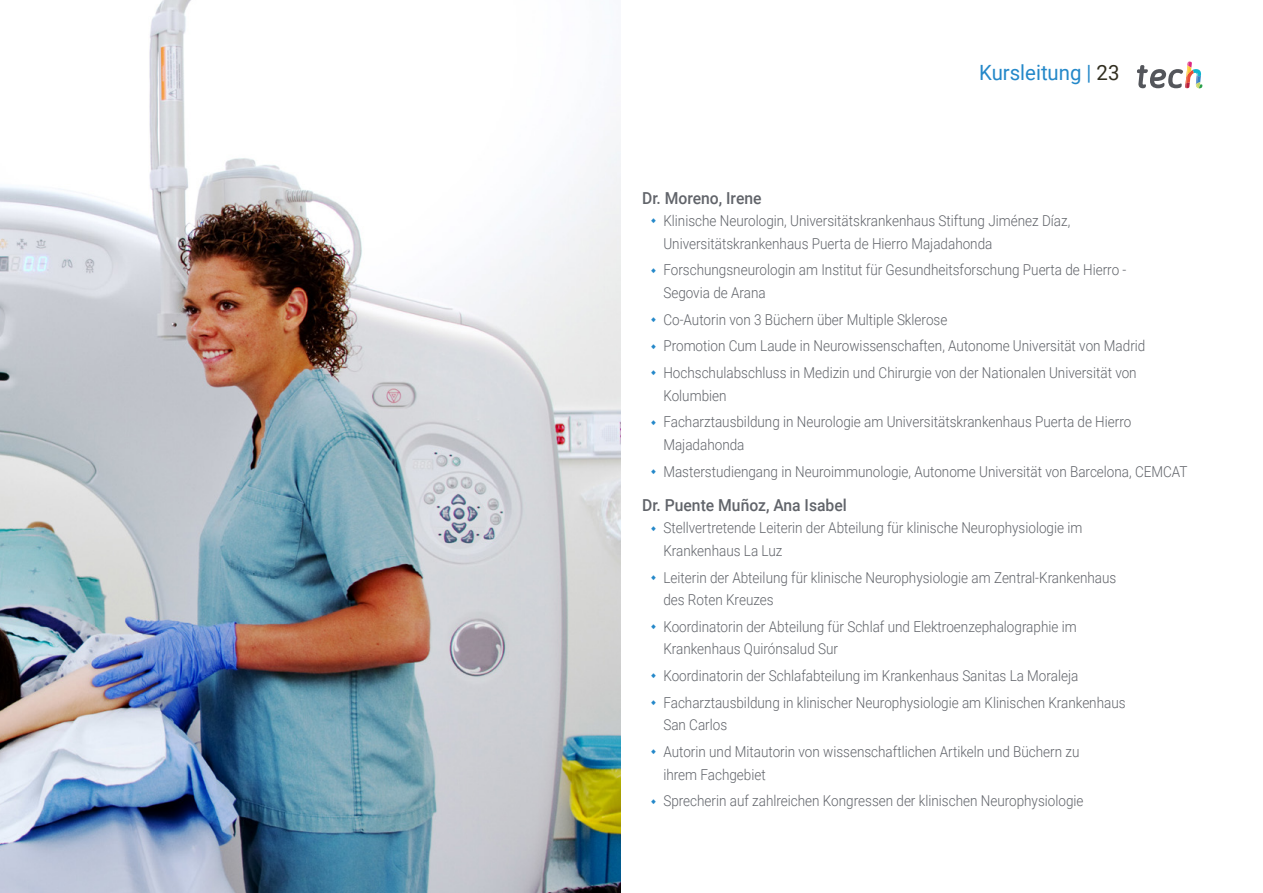
<style>
.page{position:relative;width:1263px;height:893px;background:#fff}
.page>*{position:absolute;margin:0;border:0;box-sizing:border-box;transform-origin:0 0}
.t1{font:21px "Roboto";color:#2488c9}
.t2{font:500 16.5px "Roboto";color:#61646a;scale:.95 1}
.t3{font:300 15px/26.7px "Roboto";color:#61646a;scale:.9 1}
.s1{color:#312e20}
</style>
<div class="page">
<svg style="left:1137px;top:62px;width:65px;height:27px"></svg>
<img style="left:0;top:0;width:621px;height:893px">
<h1 class="t1" style="left:979px;top:57px;width:142px">Kursleitung | <span class="s1">23</span></h1>
<p class="t2" style="left:642px;top:186px;width:127px">Dr. Moreno, Irene</p>
<p class="t3" style="left:663px;top:209px;width:454px;line-height:22.5px">Klinische Neurologin, Universitätskrankenhaus Stiftung Jiménez Díaz,<br>Universitätskrankenhaus Puerta de Hierro Majadahonda</p>
<p class="t3" style="left:663px;top:258px;width:516px;line-height:22.5px">Forschungsneurologin am Institut für Gesundheitsforschung Puerta de Hierro -<br>Segovia de Arana</p>
<p class="t3" style="left:663px;top:305px;width:537px">Co-Autorin von 3 Büchern über Multiple Sklerose<br>Promotion Cum Laude in Neurowissenschaften, Autonome Universität von Madrid<br>Hochschulabschluss in Medizin und Chirurgie von der Nationalen Universität von</p>
<p class="t3" style="left:663px;top:381px;width:521px">Kolumbien<br>Facharztausbildung in Neurologie am Universitätskrankenhaus Puerta de Hierro</p>
<p class="t3" style="left:663px;top:431px;width:584px">Majadahonda<br>Masterstudiengang in Neuroimmunologie, Autonome Universität von Barcelona, CEMCAT</p>
<p class="t2" style="left:642px;top:493px;width:217px">Dr. Puente Muñoz, Ana Isabel</p>
<p class="t3" style="left:663px;top:516px;width:467px;line-height:22.5px">Stellvertretende Leiterin der Abteilung für klinische Neurophysiologie im<br>Krankenhaus La Luz</p>
<p class="t3" style="left:663px;top:565px;width:505px;line-height:22.5px">Leiterin der Abteilung für klinische Neurophysiologie am Zentral-Krankenhaus des Roten Kreuzes</p>
<p class="t3" style="left:663px;top:615px;width:461px;line-height:22.5px">Koordinatorin der Abteilung für Schlaf und Elektroenzephalographie im<br>Krankenhaus Quirónsalud Sur</p>
<p class="t3" style="left:663px;top:662px;width:515px">Koordinatorin der Schlafabteilung im Krankenhaus Sanitas La Moraleja<br>Facharztausbildung in klinischer Neurophysiologie am Klinischen Krankenhaus</p>
<p class="t3" style="left:663px;top:711px;width:464px">San Carlos<br>Autorin und Mitautorin von wissenschaftlichen Artikeln und Büchern zu</p>
<p class="t3" style="left:663px;top:760px;width:468px">ihrem Fachgebiet<br>Sprecherin auf zahlreichen Kongressen der klinischen Neurophysiologie</p>
</div>
